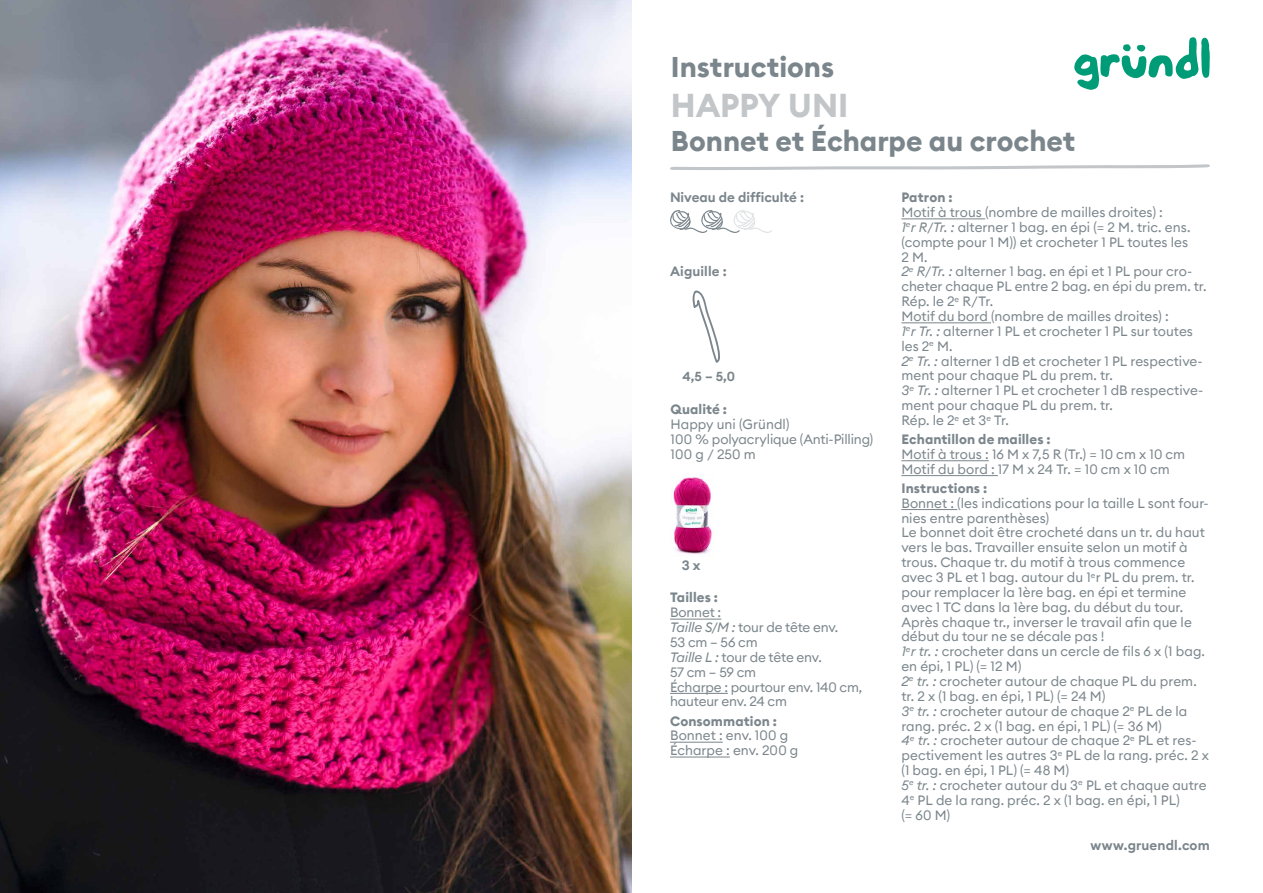
<style>
.page{position:relative;width:1263px;height:893px;background:#fff}
.page>*{position:absolute;margin:0;border:0;box-sizing:border-box;transform-origin:0 0}
.t1{font:700 33px "Euclid Circular B";letter-spacing:-.005em;color:#c2c6c9}
.t2{font:700 28.5px "Euclid Circular B";color:#7b868c}
.t3{font:13.5px/14.9px "Euclid Circular B";color:#7b868c}
.t4{font:700 13.5px "Euclid Circular B";letter-spacing:.01em;color:#7b868c}
.t5{font:600 13.5px "Euclid Circular B";letter-spacing:.01em;color:#7b868c}
.t6{font:600 13.05px "Euclid Circular B";color:#7b868c}
.s1{font-style:italic}
</style>
<div class="page">
<svg style="left:692px;top:290px;width:28px;height:73px"></svg>
<svg style="left:1074px;top:37px;width:136px;height:53px"></svg>
<hr style="left:901px;top:218px;width:84px;height:1px;background:#7b868c">
<hr style="left:901px;top:322px;width:90px;height:1px;background:#7b868c">
<hr style="left:901px;top:460px;width:88px;height:1px;background:#7b868c">
<hr style="left:901px;top:475px;width:97px;height:1px;background:#7b868c">
<hr style="left:901px;top:509px;width:56px;height:1px;background:#7b868c">
<hr style="left:670px;top:619px;width:51px;height:1px;background:#7b868c">
<hr style="left:670px;top:693px;width:58px;height:1px;background:#7b868c">
<hr style="left:670px;top:742px;width:53px;height:1px;background:#7b868c">
<hr style="left:670px;top:756px;width:60px;height:1px;background:#7b868c">
<img style="left:672px;top:474px;width:42px;height:80px">
<svg style="left:670px;top:210px;width:102px;height:23px"></svg>
<img style="left:0;top:0;width:631px;height:893px">
<svg style="left:670px;top:164px;width:540px;height:6px"></svg>
<h2 class="t2" style="left:671px;top:48px;width:165px">Instructions</h2>
<h1 class="t1" style="left:671px;top:84px;width:179px">HAPPY UNI</h1>
<h2 class="t2" style="left:671px;top:122px;width:406px">Bonnet et Écharpe au crochet</h2>
<p class="t5" style="left:670px;top:189px;width:135px">Niveau de difficulté :</p>
<p class="t5" style="left:670px;top:262px;width:58px">Aiguille :</p>
<p class="t6" style="left:683px;top:368px;width:54px">4,5 – 5,0</p>
<p class="t4" style="left:670px;top:401px;width:58px">Qualité :</p>
<p class="t3" style="left:670px;top:417px;width:204px">Happy uni (Gründl)<br>100 % polyacrylique (Anti-Pilling)<br>100 g / 250 m</p>
<p class="t5" style="left:682px;top:557px;width:20px">3 x</p>
<p class="t4" style="left:670px;top:589px;width:49px">Tailles :</p>
<p class="t3" style="left:670px;top:605px;width:194px">Bonnet :<br><span class="s1">Taille S/M :</span> tour de tête env.<br>53 cm – 56 cm<br><span class="s1">Taille L :</span> tour de tête env.<br>57 cm – 59 cm<br>Écharpe : pourtour env. 140 cm, hauteur env. 24 cm</p>
<p class="t4" style="left:670px;top:712px;width:108px">Consommation :</p>
<p class="t3" style="left:670px;top:728px;width:130px">Bonnet : env. 100 g<br>Écharpe : env. 200 g</p>
<p class="t4" style="left:901px;top:189px;width:53px">Patron :</p>
<p class="t3" style="left:901px;top:205px;width:307px">Motif à trous (nombre de mailles droites) :<br><span class="s1">1</span><sup>e</sup><span class="s1">r R/Tr. :</span> alterner 1 bag. en épi (= 2 M. tric. ens. (compte pour 1 M)) et crocheter 1 PL toutes les<br>2 M.<br><span class="s1">2</span><sup>e</sup> <span class="s1">R/Tr. :</span> alterner 1 bag. en épi et 1 PL pour cro&shy;cheter chaque PL entre 2 bag. en épi du prem. tr.<br>Rép. le 2<sup>e</sup> R/Tr.<br>Motif du bord (nombre de mailles droites) :<br><span class="s1">1</span><sup>e</sup><span class="s1">r Tr. :</span> alterner 1 PL et crocheter 1 PL sur toutes les 2<sup>e</sup> M.<br><span class="s1">2</span><sup>e</sup> <span class="s1">Tr. :</span> alterner 1 dB et crocheter 1 PL respective&shy;ment pour chaque PL du prem. tr.<br><span class="s1">3</span><sup>e</sup> <span class="s1">Tr. :</span> alterner 1 PL et crocheter 1 dB respective&shy;ment pour chaque PL du prem. tr.<br>Rép. le 2<sup>e</sup> et 3<sup>e</sup> Tr.</p>
<p class="t4" style="left:901px;top:431px;width:151px">Echantillon de mailles :</p>
<p class="t3" style="left:901px;top:447px;width:285px">Motif à trous : 16 M x 7,5 R (Tr.) = 10 cm x 10 cm<br>Motif du bord : 17 M x 24 Tr. = 10 cm x 10 cm</p>
<p class="t4" style="left:901px;top:479px;width:87px">Instructions :</p>
<p class="t3" style="left:901px;top:495px;width:309px">Bonnet : (les indications pour la taille L sont four&shy;nies entre parenthèses)<br>Le bonnet doit être crocheté dans un tr. du haut vers le bas. Travailler ensuite selon un motif à trous. Chaque tr. du motif à trous commence avec 3 PL et 1 bag. autour du 1<sup>e</sup>r PL du prem. tr. pour remplacer la 1ère bag. en épi et termine avec 1 TC dans la 1ère bag. du début du tour.<br>Après chaque tr., inverser le travail afin que le début du tour ne se décale pas !<br><span class="s1">1</span><sup>e</sup><span class="s1">r tr. :</span> crocheter dans un cercle de fils 6 x (1 bag. en épi, 1 PL) (= 12 M)<br><span class="s1">2</span><sup>e</sup> <span class="s1">tr. :</span> crocheter autour de chaque PL du prem. tr. 2 x (1 bag. en épi, 1 PL) (= 24 M)<br><span class="s1">3</span><sup>e</sup> <span class="s1">tr. :</span> crocheter autour de chaque 2<sup>e</sup> PL de la rang. préc. 2 x (1 bag. en épi, 1 PL) (= 36 M)<br><span class="s1">4</span><sup>e</sup> <span class="s1">tr. :</span> crocheter autour de chaque 2<sup>e</sup> PL et res&shy;pectivement les autres 3<sup>e</sup> PL de la rang. préc. 2 x (1 bag. en épi, 1 PL) (= 48 M)<br><span class="s1">5</span><sup>e</sup> <span class="s1">tr. :</span> crocheter autour du 3<sup>e</sup> PL et chaque autre 4<sup>e</sup> PL de la rang. préc. 2 x (1 bag. en épi, 1 PL)<br>(= 60 M)</p>
<p class="t5" style="left:1091px;top:836px;width:121px">www.gruendl.com</p>
</div>
